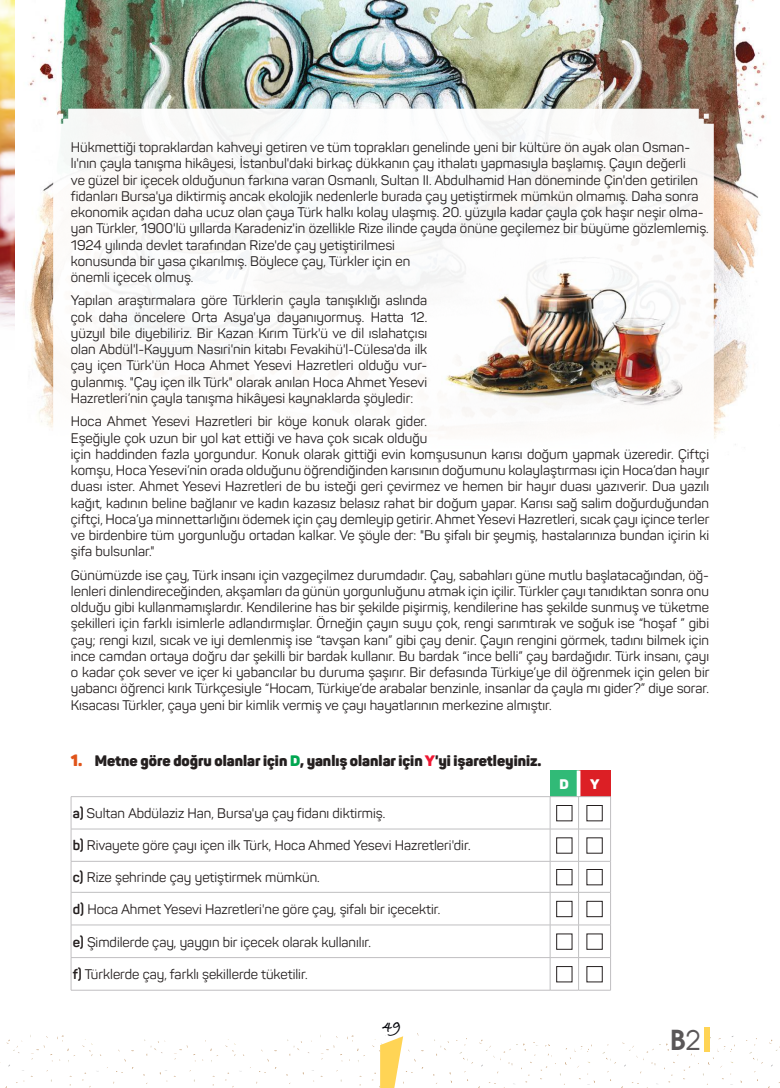
<style>
.page{position:relative;width:780px;height:1088px;background:#fff}
.page>*{position:absolute;margin:0;border:0;box-sizing:border-box;transform-origin:0 0}
.t1{font:700 27px "Avalon";color:#5a5758}
.t2{font:700 16.25px "Bradley Hand ITCTT";color:#05060b}
.t3{font:900 15px "Panton";color:#241f1f}
.t4{font:13.75px/16.2px "Panton";color:#241f1f}
.t5{font:900 13.75px "Panton";color:#fff}
.s1{font-size:16.25px;color:#e0541a}
.s2{color:#00a650}
.s3{color:#ef1733}
.s4{font-weight:700}
.s5{font-family:"Avalon Plain";font-weight:400}
</style>
<div class="page">
<img style="left:0;top:0;width:15px;height:326px">
<img style="left:29px;top:0;width:737px;height:445px">
<svg style="left:53px;top:109px;width:660px;height:336px"></svg>
<div style="left:550px;top:770px;width:28px;height:27px;background:#31ba77"></div>
<div style="left:578px;top:770px;width:32px;height:27px;background:#dc1f25"></div>
<svg style="left:576px;top:770px;width:4px;height:26px"></svg>
<hr style="left:71px;top:796px;width:479px;height:1px;background:#c0bfc1">
<hr style="left:71px;top:797px;width:1px;height:32px;background:#c0bfc1">
<hr style="left:71px;top:829px;width:479px;height:1px;background:#c0bfc1">
<hr style="left:71px;top:829px;width:1px;height:32px;background:#c0bfc1">
<hr style="left:71px;top:861px;width:479px;height:1px;background:#c0bfc1">
<hr style="left:71px;top:861px;width:1px;height:31px;background:#c0bfc1">
<hr style="left:71px;top:892px;width:1px;height:33px;background:#c0bfc1">
<hr style="left:71px;top:892px;width:479px;height:1px;background:#c0bfc1">
<hr style="left:71px;top:925px;width:479px;height:1px;background:#c0bfc1">
<hr style="left:71px;top:925px;width:1px;height:32px;background:#c0bfc1">
<hr style="left:71px;top:957px;width:479px;height:1px;background:#c0bfc1">
<hr style="left:71px;top:958px;width:1px;height:32px;background:#c0bfc1">
<hr style="left:71px;top:990px;width:479px;height:1px;background:#c0bfc1">
<svg style="left:550px;top:796px;width:28px;height:1px"></svg>
<hr style="left:550px;top:797px;width:1px;height:32px;background:#c0bfc1">
<hr style="left:578px;top:796px;width:32px;height:1px;background:#c0bfc1">
<hr style="left:578px;top:797px;width:1px;height:32px;background:#c0bfc1">
<hr style="left:610px;top:797px;width:1px;height:32px;background:#c0bfc1">
<svg style="left:551px;top:829px;width:27px;height:1px"></svg>
<hr style="left:550px;top:829px;width:1px;height:32px;background:#c0bfc1">
<hr style="left:578px;top:829px;width:32px;height:1px;background:#c0bfc1">
<hr style="left:578px;top:829px;width:1px;height:32px;background:#c0bfc1">
<hr style="left:610px;top:829px;width:1px;height:32px;background:#c0bfc1">
<svg style="left:551px;top:861px;width:27px;height:1px"></svg>
<hr style="left:550px;top:861px;width:1px;height:31px;background:#c0bfc1">
<hr style="left:578px;top:861px;width:32px;height:1px;background:#c0bfc1">
<hr style="left:578px;top:861px;width:1px;height:31px;background:#c0bfc1">
<hr style="left:610px;top:861px;width:1px;height:31px;background:#c0bfc1">
<svg style="left:551px;top:892px;width:27px;height:1px"></svg>
<hr style="left:550px;top:892px;width:1px;height:33px;background:#c0bfc1">
<hr style="left:578px;top:892px;width:32px;height:1px;background:#c0bfc1">
<hr style="left:578px;top:892px;width:1px;height:33px;background:#c0bfc1">
<hr style="left:610px;top:892px;width:1px;height:33px;background:#c0bfc1">
<svg style="left:551px;top:925px;width:27px;height:1px"></svg>
<hr style="left:550px;top:925px;width:1px;height:32px;background:#c0bfc1">
<hr style="left:578px;top:925px;width:32px;height:1px;background:#c0bfc1">
<hr style="left:578px;top:925px;width:1px;height:32px;background:#c0bfc1">
<hr style="left:610px;top:925px;width:1px;height:32px;background:#c0bfc1">
<svg style="left:550px;top:957px;width:28px;height:1px"></svg>
<hr style="left:550px;top:958px;width:1px;height:32px;background:#c0bfc1">
<hr style="left:578px;top:957px;width:32px;height:1px;background:#c0bfc1">
<hr style="left:578px;top:958px;width:1px;height:32px;background:#c0bfc1">
<hr style="left:610px;top:958px;width:1px;height:32px;background:#c0bfc1">
<svg style="left:550px;top:990px;width:28px;height:1px"></svg>
<hr style="left:578px;top:990px;width:32px;height:1px;background:#c0bfc1">
<div style="left:556px;top:805px;width:16px;height:16px;border:1px solid #241f1f"></div>
<div style="left:586px;top:805px;width:16px;height:16px;border:1px solid #241f1f"></div>
<div style="left:556px;top:869px;width:16px;height:16px;border:1px solid #241f1f"></div>
<div style="left:586px;top:869px;width:16px;height:16px;border:1px solid #241f1f"></div>
<div style="left:556px;top:901px;width:16px;height:16px;border:1px solid #241f1f"></div>
<div style="left:586px;top:901px;width:16px;height:16px;border:1px solid #241f1f"></div>
<div style="left:556px;top:966px;width:16px;height:16px;border:1px solid #241f1f"></div>
<div style="left:586px;top:966px;width:16px;height:16px;border:1px solid #241f1f"></div>
<img style="left:441px;top:260px;width:251px;height:152px">
<svg style="left:7px;top:1039px;width:15px;height:14px"></svg>
<svg style="left:30px;top:1035px;width:45px;height:27px"></svg>
<svg style="left:82px;top:1039px;width:11px;height:17px"></svg>
<svg style="left:287px;top:1039px;width:15px;height:17px"></svg>
<svg style="left:144px;top:1039px;width:21px;height:17px"></svg>
<svg style="left:174px;top:1045px;width:22px;height:16px"></svg>
<svg style="left:225px;top:1039px;width:11px;height:17px"></svg>
<svg style="left:321px;top:1045px;width:13px;height:14px"></svg>
<svg style="left:433px;top:1038px;width:162px;height:50px"></svg>
<svg style="left:602px;top:1036px;width:178px;height:52px"></svg>
<svg style="left:372px;top:1033px;width:52px;height:55px"></svg>
<div style="left:669px;top:1027px;width:35px;height:25px;background:#fff"></div>
<div style="left:704px;top:1027px;width:6px;height:25px;background:#ffd455"></div>
<div style="left:375px;top:1017px;width:32px;height:18px;background:#fff"></div>
<p class="t4" style="left:71px;top:139px;width:639px">Hükmettiği topraklardan kahveyi getiren ve tüm toprakları genelinde yeni bir kültüre ön ayak olan Osman&shy;lı'nın çayla tanışma hikâyesi, İstanbul'daki birkaç dükkanın çay ithalatı yapmasıyla başlamış. Çayın değerli<br>ve güzel bir içecek olduğunun farkına varan Osmanlı, Sultan II. Abdulhamid Han döneminde Çin'den getirilen fidanları Bursa'ya diktirmiş ancak ekolojik nedenlerle burada çay yetiştirmek mümkün olmamış. Daha sonra ekonomik açıdan daha ucuz olan çaya Türk halkı kolay ulaşmış. 20. yüzyıla kadar çayla çok haşır neşir olma&shy;yan Türkler, 1900'lü yıllarda Karadeniz'in özellikle Rize ilinde çayda önüne geçilemez bir büyüme gözlemlemiş.<br>1924 yılında devlet tarafından Rize'de çay yetiştirilmesi<br>konusunda bir yasa çıkarılmış. Böylece çay, Türkler için en<br>önemli içecek olmuş.</p>
<p class="t4" style="left:71px;top:292px;width:358px;text-align:justify">Yapılan araştırmalara göre Türklerin çayla tanışıklığı aslında çok daha öncelere Orta Asya'ya dayanıyormuş. Hatta 12. yüzyıl bile diyebiliriz. Bir Kazan Kırım Türk'ü ve dil ıslahatçısı olan Abdül'l-Kayyum Nasıri'nin kitabı Fevakihü'l-Cülesa'da ilk çay içen Türk'ün Hoca Ahmet Yesevi Hazretleri olduğu vur&shy;gulanmış. "Çay içen ilk Türk" olarak anılan Hoca Ahmet Yesevi Hazretleri’nin çayla tanışma hikâyesi kaynaklarda şöyledir:</p>
<p class="t4" style="left:71px;top:413px;width:640px">Hoca Ahmet Yesevi Hazretleri bir köye konuk olarak gider.<br>Eşeğiyle çok uzun bir yol kat ettiği ve hava çok sıcak olduğu<br>için haddinden fazla yorgundur. Konuk olarak gittiği evin komşusunun karısı doğum yapmak üzeredir. Çiftçi komşu, Hoca Yesevi’nin orada olduğunu öğrendiğinden karısının doğumunu kolaylaştırması için Hoca’dan hayır duası ister. Ahmet Yesevi Hazretleri de bu isteği geri çevirmez ve hemen bir hayır duası yazıverir. Dua yazılı kağıt, kadının beline bağlanır ve kadın kazasız belasız rahat bir doğum yapar. Karısı sağ salim doğurduğundan çiftçi, Hoca’ya minnettarlığını ödemek için çay demleyip getirir. Ahmet Yesevi Hazretleri, sıcak çayı içince terler ve birdenbire tüm yorgunluğu ortadan kalkar. Ve şöyle der: "Bu şifalı bir şeymiş, hastalarınıza bundan içirin ki şifa bulsunlar."</p>
<p class="t4" style="left:71px;top:567px;width:640px;text-align:justify">Günümüzde ise çay, Türk insanı için vazgeçilmez durumdadır. Çay, sabahları güne mutlu başlatacağından, öğ&shy;lenleri dinlendireceğinden, akşamları da günün yorgunluğunu atmak için içilir. Türkler çayı tanıdıktan sonra onu olduğu gibi kullanmamışlardır. Kendilerine has bir şekilde pişirmiş, kendilerine has şekilde sunmuş ve tüketme şekilleri için farklı isimlerle adlandırmışlar. Örneğin çayın suyu çok, rengi sarımtırak ve soğuk ise “hoşaf ” gibi çay; rengi kızıl, sıcak ve iyi demlenmiş ise “tavşan kanı” gibi çay denir. Çayın rengini görmek, tadını bilmek için ince camdan ortaya doğru dar şekilli bir bardak kullanır. Bu bardak “ince belli” çay bardağıdır. Türk insanı, çayı o kadar çok sever ve içer ki yabancılar bu duruma şaşırır. Bir defasında Türkiye’ye dil öğrenmek için gelen bir yabancı öğrenci kırık Türkçesiyle “Hocam, Türkiye’de arabalar benzinle, insanlar da çayla mı gider?” diye sorar.<br>Kısacası Türkler, çaya yeni bir kimlik vermiş ve çayı hayatlarının merkezine almıştır.</p>
<p class="t3" style="left:71px;top:751px;width:472px"><span class="s1">1.</span> Metne göre doğru olanlar için <span class="s2">D</span>, yanlış olanlar için <span class="s3">Y</span>'yi işaretleyiniz.</p>
<p class="t4" style="left:73px;top:805px;width:314px"><span class="s4">a)</span> Sultan Abdülaziz Han, Bursa'ya çay fidanı diktirmiş.</p>
<p class="t4" style="left:73px;top:837px;width:399px"><span class="s4">b)</span> Rivayete göre çayı içen ilk Türk, Hoca Ahmed Yesevi Hazretleri'dir.</p>
<p class="t4" style="left:73px;top:869px;width:248px"><span class="s4">c)</span> Rize şehrinde çay yetiştirmek mümkün.</p>
<p class="t4" style="left:73px;top:901px;width:369px"><span class="s4">d)</span> Hoca Ahmet Yesevi Hazretleri'ne göre çay, şifalı bir içecektir.</p>
<p class="t4" style="left:73px;top:933px;width:300px"><span class="s4">e)</span> Şimdilerde çay, yaygın bir içecek olarak kullanılır.</p>
<p class="t4" style="left:73px;top:966px;width:236px"><span class="s4">f)</span> Türklerde çay, farklı şekillerde tüketilir.</p>
<p class="t2" style="left:382px;top:1014px;width:21px">49</p>
<p class="t5" style="left:559px;top:775px;width:11px">D</p>
<p class="t5" style="left:590px;top:775px;width:11px">Y</p>
<h1 class="t1" style="left:670px;top:1021px;width:32px">B<span class="s5">2</span></h1>
</div>
